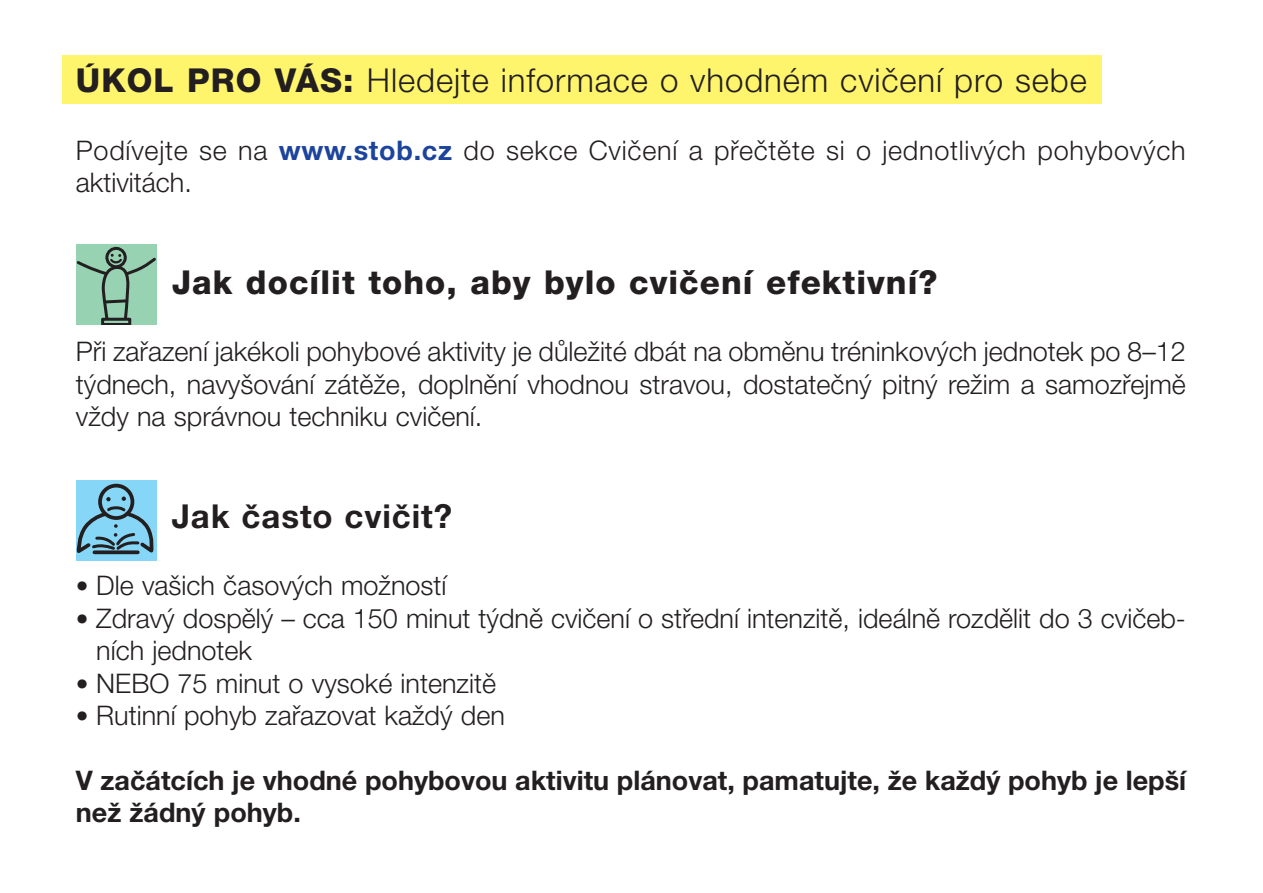
<style>
.page{position:relative;width:1263px;height:893px;background:#fff}
.page>*{position:absolute;margin:0;border:0;box-sizing:border-box;transform-origin:0 0}
.t1{font:300 33px "Helvetica Neue CE";letter-spacing:.03em;color:#231f20}
.t2{font:800 33px "Helvetica Neue CE";letter-spacing:.03em;color:#231f20}
.t3{font:700 33px "Helvetica Neue CE";letter-spacing:.03em;color:#231f20}
.t4{font:300 27px/32.4px "Helvetica Neue CE";color:#231f20;text-align:justify}
.t5{font:700 27px/32.4px "Helvetica Neue CE";color:#231f20}
.t6{font:300 27px/32.4px "Helvetica Neue CE";letter-spacing:.03em;color:#231f20}
.s1{font-weight:800}
.s2{font-weight:700;color:#1c449c}
.s3{font-size:25.5px}
</style>
<div class="page">
<div style="left:62px;top:56px;width:1039px;height:48px;background:#fff56d"></div>
<div style="left:76px;top:244px;width:81px;height:81px;background:#97d2b3"></div>
<svg style="left:76px;top:246px;width:80px;height:79px"></svg>
<div style="left:76px;top:480px;width:81px;height:81px;background:#86d6f7"></div>
<div style="left:98px;top:484px;width:36px;height:36px;border:4px solid #231f20;border-radius:50%"></div>
<svg style="left:76px;top:496px;width:78px;height:59px"></svg>
<p class="t1" style="left:76px;top:68px;width:1012px"><span class="s1">ÚKOL PRO VÁS:</span> Hledejte informace o vhodném cvičení pro sebe</p>
<p class="t6" style="left:76px;top:136px;width:1111px">Podívejte se na <span class="s2">www.stob.cz</span> do sekce Cvičení a přečtěte si o jednotlivých pohybových aktivitách.</p>
<p class="t2" style="left:172px;top:270px;width:767px">Jak docílit toho, aby bylo cvičení efektivní?</p>
<p class="t4" style="left:76px;top:338px;width:1111px">Při zařazení jakékoli pohybové aktivity je důležité dbát na obměnu tréninkových jednotek po 8–12 týdnech, navyšování zátěže, doplnění vhodnou stravou, dostatečný pitný režim a samozřejmě vždy na správnou techniku cvičení.</p>
<p class="t3" style="left:172px;top:504px;width:282px">Jak často cvičit?</p>
<p class="t4" style="left:76px;top:572px;width:372px"><span class="s3">•</span> Dle vašich časových možností</p>
<p class="t4" style="left:96px;top:604px;width:1091px;text-indent:-20px"><span class="s3">•</span> Zdravý dospělý – cca 150 minut týdně cvičení o střední intenzitě, ideálně rozdělit do 3 cvičeb&shy;ních jednotek</p>
<p class="t4" style="left:76px;top:669px;width:422px"><span class="s3">•</span> NEBO 75 minut o vysoké intenzitě</p>
<p class="t4" style="left:76px;top:701px;width:430px"><span class="s3">•</span> Rutinní pohyb zařazovat každý den</p>
<p class="t5" style="left:76px;top:766px;width:1112px">V začátcích je vhodné pohybovou aktivitu plánovat, pamatujte, že každý pohyb je lepší než žádný pohyb.</p>
</div>
